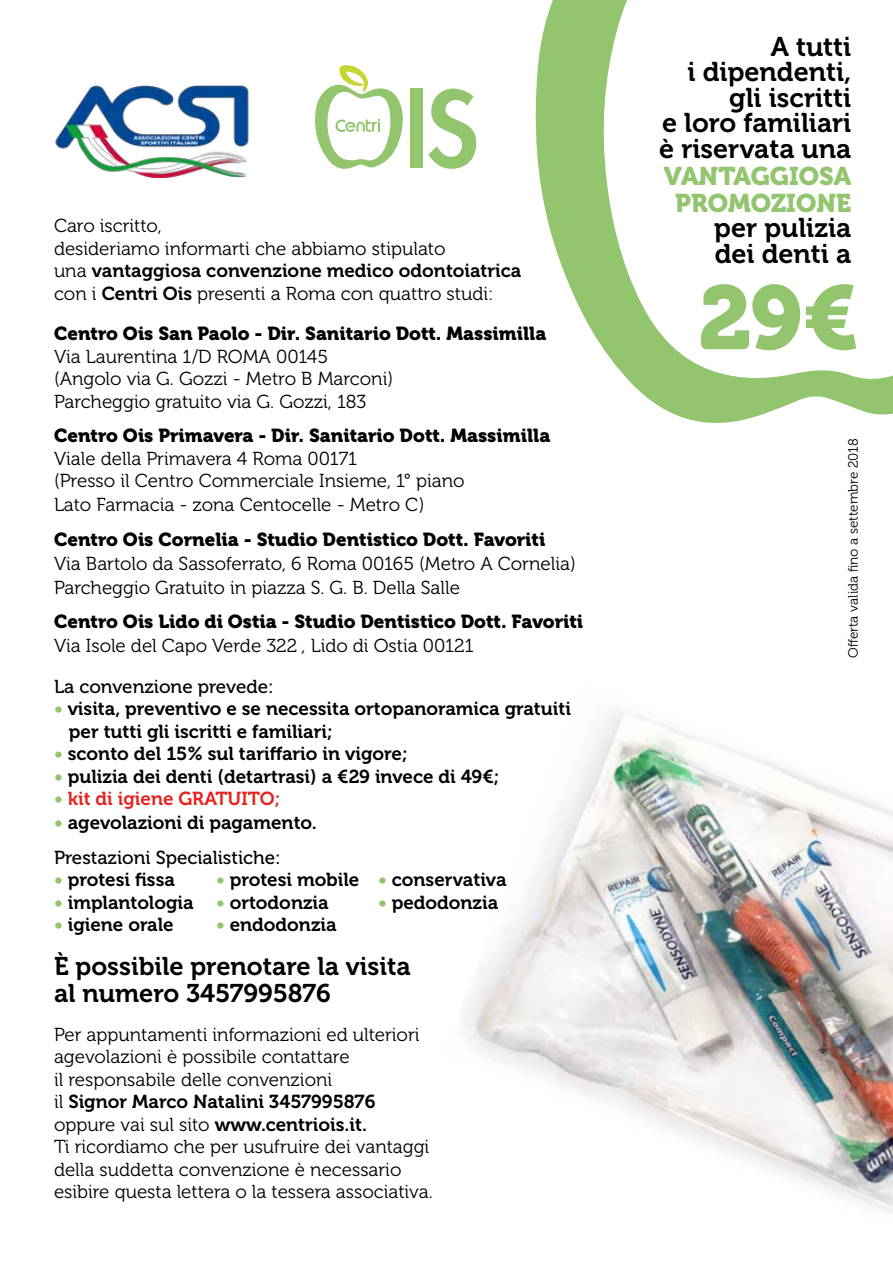
<style>
.page{position:relative;width:893px;height:1263px;background:#fff}
.page>*{position:absolute;margin:0;border:0;box-sizing:border-box;transform-origin:0 0}
.t1{font:89.55px "Museo 900";color:#92c56e}
.t2{font:27px/25.5px "Museo 700";color:#000;text-align:right}
.t3{font:25.5px/27px "Museo 700";color:#000}
.t4{font:25.5px/27px "Museo 900";color:#92c56e;text-align:center}
.t5{font:18.75px/22.5px "Museo 300";color:#000}
.t6{font:18.75px/22.5px "Museo 700";color:#000}
.t7{font:18.75px "Museo 900";color:#000}
.t8{font:18.75px "Museo 500";color:#000}
.t9{font:18.75px "Museo 700";color:#e5231f}
.t10{font:13.5px "Museo 300";color:#000}
.s1{font-family:"Museo 300"}
.s2{font-family:"Museo 700"}
.s3{color:#92c56e}
</style>
<div class="page">
<img style="left:464px;top:712px;width:429px;height:501px">
<svg style="left:536px;top:0;width:357px;height:423px"></svg>
<img style="left:55px;top:86px;width:194px;height:91px">
<svg style="left:315px;top:65px;width:88px;height:104px"></svg>
<div style="left:410px;top:88px;width:13px;height:79px;background:#92c56e"></div>
<svg style="left:428px;top:89px;width:48px;height:80px"></svg>
<p class="t5" style="left:54px;top:215px;width:393px">Caro iscritto,<br>desideriamo informarti che abbiamo stipulato</p>
<p class="t6" style="left:54px;top:260px;width:469px"><span class="s1">una</span> vantaggiosa convenzione medico odontoiatrica</p>
<p class="t5" style="left:54px;top:283px;width:441px">con i <span class="s2">Centri Ois</span> presenti a Roma con quattro studi:</p>
<p class="t7" style="left:54px;top:323px;width:494px">Centro Ois San Paolo - Dir. Sanitario Dott. Massimilla</p>
<p class="t5" style="left:54px;top:346px;width:341px">Via Laurentina 1/D ROMA 00145 (Angolo via G. Gozzi - Metro B Marconi)<br>Parcheggio gratuito via G. Gozzi, 183</p>
<p class="t7" style="left:54px;top:425px;width:498px">Centro Ois Primavera - Dir. Sanitario Dott. Massimilla</p>
<p class="t5" style="left:54px;top:447px;width:412px;line-height:23.2px">Viale della Primavera 4 Roma 00171<br>(Presso il Centro Commerciale Insieme, 1° piano<br>Lato Farmacia - zona Centocelle - Metro C)</p>
<p class="t7" style="left:54px;top:529px;width:493px">Centro Ois Cornelia - Studio Dentistico Dott. Favoriti</p>
<p class="t5" style="left:54px;top:552px;width:523px;line-height:24px">Via Bartolo da Sassoferrato, 6 Roma 00165 (Metro A Cornelia)<br>Parcheggio Gratuito in piazza S. G. B. Della Salle</p>
<p class="t7" style="left:54px;top:611px;width:531px">Centro Ois Lido di Ostia - Studio Dentistico Dott. Favoriti</p>
<p class="t5" style="left:54px;top:635px;width:421px">Via Isole del Capo Verde 322 , Lido di Ostia 00121</p>
<p class="t8" style="left:54px;top:676px;width:221px">La convenzione prevede:</p>
<p class="t6" style="left:69px;top:698px;width:503px;text-indent:-15px"><span class="s3">•</span> visita, preventivo e se necessita ortopanoramica gratuiti per tutti gli iscritti e familiari;</p>
<p class="t6" style="left:54px;top:743px;width:355px"><span class="s3">•</span> sconto del 15% sul tariffario in vigore;</p>
<p class="t6" style="left:54px;top:765px;width:447px"><span class="s3">•</span> pulizia dei denti (detartrasi) a €29 invece di 49€;</p>
<p class="t9" style="left:54px;top:788px;width:228px"><span class="s3">•</span> kit di igiene GRATUITO;</p>
<p class="t6" style="left:54px;top:812px;width:264px"><span class="s3">•</span> agevolazioni di pagamento.</p>
<p class="t8" style="left:54px;top:847px;width:228px">Prestazioni Specialistiche:</p>
<p class="t6" style="left:54px;top:869px;width:122px"><span class="s3">•</span> protesi fissa</p>
<p class="t6" style="left:216px;top:869px;width:292px"><span class="s3">•</span> protesi mobile <span class="s3">•</span> conservativa</p>
<p class="t6" style="left:54px;top:891px;width:276px"><span class="s3">•</span> implantologia <span class="s3">•</span> ortodonzia</p>
<p class="t6" style="left:378px;top:891px;width:122px"><span class="s3">•</span> pedodonzia</p>
<p class="t6" style="left:54px;top:914px;width:121px"><span class="s3">•</span> igiene orale</p>
<p class="t6" style="left:216px;top:914px;width:122px"><span class="s3">•</span> endodonzia</p>
<h3 class="t3" style="left:54px;top:953px;width:358px">È possibile prenotare la visita al numero 3457995876</h3>
<p class="t5" style="left:54px;top:1024px;width:367px">Per appuntamenti informazioni ed ulteriori agevolazioni è possibile contattare<br>il responsabile delle convenzioni</p>
<p class="t6" style="left:54px;top:1091px;width:323px"><span class="s1">il</span> Signor Marco Natalini 3457995876 <span class="s1">oppure vai sul sito</span> www.centriois.it.</p>
<p class="t5" style="left:54px;top:1136px;width:380px">Ti ricordiamo che per usufruire dei vantaggi della suddetta convenzione è necessario esibire questa lettera o la tessera associativa.</p>
<h2 class="t2" style="left:659px;top:34px;width:194px">A tutti<br>i dipendenti, gli iscritti<br>e loro familiari è riservata una</h2>
<h3 class="t4" style="left:664px;top:163px;width:189px">VANTAGGIOSA<br>PROMOZIONE</h3>
<h2 class="t2" style="left:714px;top:215px;width:138px;text-align:left">per pulizia dei denti a</h2>
<h1 class="t1" style="left:699px;top:267px;width:162px">29€</h1>
<p class="t10" style="left:846px;top:658px;width:221px;rotate:-90deg">Offerta valida fino a settembre 2018</p>
</div>
